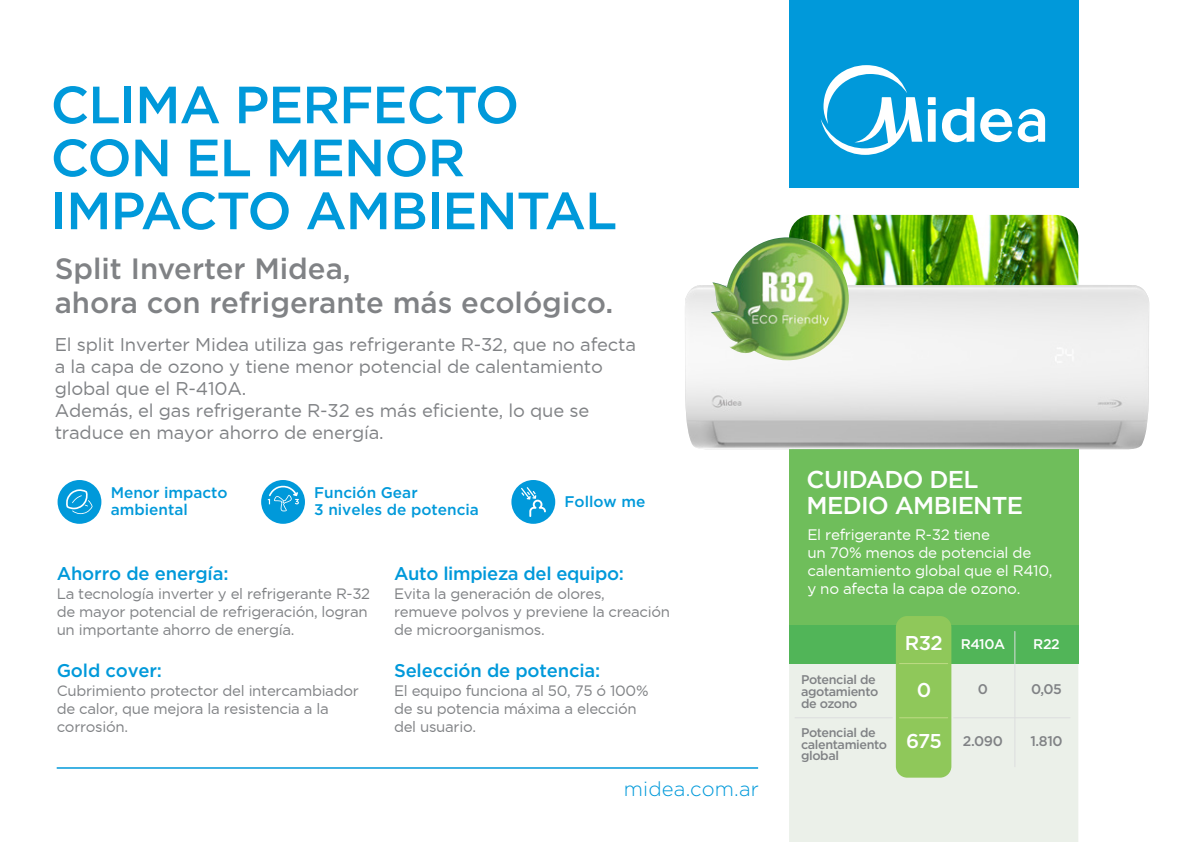
<style>
.page{position:relative;width:1191px;height:842px;background:#fff}
.page>*{position:absolute;margin:0;border:0;box-sizing:border-box;transform-origin:0 0}
.t1{font:500 52.2px/53px "Gotham";letter-spacing:-.02em;color:#0099da}
.t2{font:500 29.4px/34px "Gotham";color:#808285}
.t3{font:500 24.4px/26.6px "Gotham";letter-spacing:-.03em;color:#fff}
.t4{font:300 20.2px "Gotham";letter-spacing:.01em;color:#0099da}
.t5{font:500 20px "Gotham";letter-spacing:-.04em;color:#fff}
.t6{font:18.4px/22px "Gotham";letter-spacing:-.01em;color:#808285}
.t7{font:500 18.4px "Gotham";letter-spacing:-.01em;color:#0099da}
.t8{font:500 15.4px/17px "Gotham";color:#0099da}
.t9{font:15.2px/18.2px "Gotham";letter-spacing:-.02em;color:#fff}
.t10{font:15px/18px "Gotham";letter-spacing:-.02em;color:#808285}
.t11{font:500 14px "Gotham";letter-spacing:-.03em;color:#808285}
.t12{font:500 14px "Gotham";letter-spacing:-.03em;color:#fff}
.t13{font:500 12.6px/11.8px "Gotham";letter-spacing:-.03em;color:#808285}
</style>
<div class="page">
<div style="left:261px;top:480px;width:44px;height:44px;background:#0099da;border-radius:50%"></div>
<svg style="left:268px;top:485px;width:31px;height:26px"></svg>
<div style="left:511px;top:480px;width:44px;height:44px;background:#0099da;border-radius:50%"></div>
<svg style="left:521px;top:487px;width:25px;height:30px"></svg>
<div style="left:58px;top:480px;width:43px;height:44px;background:#0099da;border-radius:50%"></div>
<svg style="left:66px;top:489px;width:27px;height:25px"></svg>
<div style="left:789px;top:663px;width:289px;height:179px;background:#ebf0e9"></div>
<img style="left:789px;top:215px;width:289px;height:70px">
<div style="left:789px;top:408px;width:289px;height:222px;background:#6fbe5b"></div>
<div style="left:789px;top:625px;width:289px;height:38px;background:#51b558"></div>
<hr style="left:794px;top:717px;width:98px;height:1px;background:#dcddde">
<hr style="left:1014px;top:631px;width:1px;height:136px;background:#dcddde">
<img style="left:685px;top:285px;width:464px;height:164px">
<img style="left:711px;top:237px;width:137px;height:123px">
<div style="left:896px;top:616px;width:55px;height:162px;background:#8fc85a;border-radius:11px"></div>
<hr style="left:899px;top:663px;width:48px;height:1px;background:#bedb85">
<hr style="left:899px;top:717px;width:48px;height:1px;background:#bedb85">
<hr style="left:953px;top:717px;width:117px;height:1px;background:#dcddde">
<hr style="left:57px;top:767px;width:701px;height:2px;background:#0099da">
<div style="left:789px;top:0;width:289px;height:187px;background:#0099da"></div>
<svg style="left:820px;top:65px;width:225px;height:90px"></svg>
<h1 class="t1" style="left:51px;top:78px;width:568px">CLIMA PERFECTO<br>CON EL MENOR<br>IMPACTO AMBIENTAL</h1>
<h2 class="t2" style="left:55px;top:251px;width:560px">Split Inverter Midea,<br>ahora con refrigerante más ecológico.</h2>
<p class="t6" style="left:55px;top:333px;width:583px">El split Inverter Midea utiliza gas refrigerante R-32, que no afecta a la capa de ozono y tiene menor potencial de calentamiento global que el R-410A.<br>Además, el gas refrigerante R-32 es más eficiente, lo que se traduce en mayor ahorro de energía.</p>
<p class="t8" style="left:314px;top:484px;width:166px">Función Gear<br>3 niveles de potencia</p>
<p class="t8" style="left:111px;top:484px;width:118px">Menor impacto ambiental</p>
<p class="t8" style="left:564px;top:492px;width:82px">Follow me</p>
<p class="t7" style="left:57px;top:562px;width:173px">Ahorro de energía:</p>
<p class="t10" style="left:57px;top:585px;width:315px">La tecnología inverter y el refrigerante R-32 de mayor potencial de refrigeración, logran un importante ahorro de energía.</p>
<p class="t7" style="left:57px;top:659px;width:107px">Gold cover:</p>
<p class="t10" style="left:57px;top:682px;width:304px">Cubrimiento protector del intercambiador de calor, que mejora la resistencia a la corrosión.</p>
<p class="t7" style="left:394px;top:562px;width:231px">Auto limpieza del equipo:</p>
<p class="t10" style="left:394px;top:585px;width:278px">Evita la generación de olores, remueve polvos y previene la creación de microorganismos.</p>
<p class="t7" style="left:394px;top:659px;width:208px">Selección de potencia:</p>
<p class="t10" style="left:394px;top:682px;width:256px">El equipo funciona al 50, 75 ó 100% de su potencia máxima a elección del usuario.</p>
<h3 class="t4" style="left:624px;top:776px;width:137px">midea.com.ar</h3>
<h3 class="t3" style="left:806px;top:465px;width:218px">CUIDADO DEL<br>MEDIO AMBIENTE</h3>
<p class="t9" style="left:807px;top:525px;width:247px">El refrigerante R-32 tiene<br>un 70% menos de potencial de calentamiento global que el R410, y no afecta la capa de ozono.</p>
<p class="t13" style="left:801px;top:674px;width:79px">Potencial de agotamiento de ozono</p>
<p class="t13" style="left:801px;top:726px;width:88px">Potencial de calentamiento global</p>
<h3 class="t5" style="left:905px;top:630px;width:39px">R32</h3>
<h3 class="t5" style="left:916px;top:677px;width:16px">0</h3>
<h3 class="t5" style="left:906px;top:728px;width:37px">675</h3>
<p class="t12" style="left:960px;top:635px;width:46px">R410A</p>
<p class="t11" style="left:977px;top:680px;width:12px">0</p>
<p class="t11" style="left:963px;top:732px;width:41px">2.090</p>
<p class="t12" style="left:1033px;top:635px;width:28px">R22</p>
<p class="t11" style="left:1031px;top:680px;width:32px">0,05</p>
<p class="t11" style="left:1030px;top:732px;width:34px">1.810</p>
</div>
